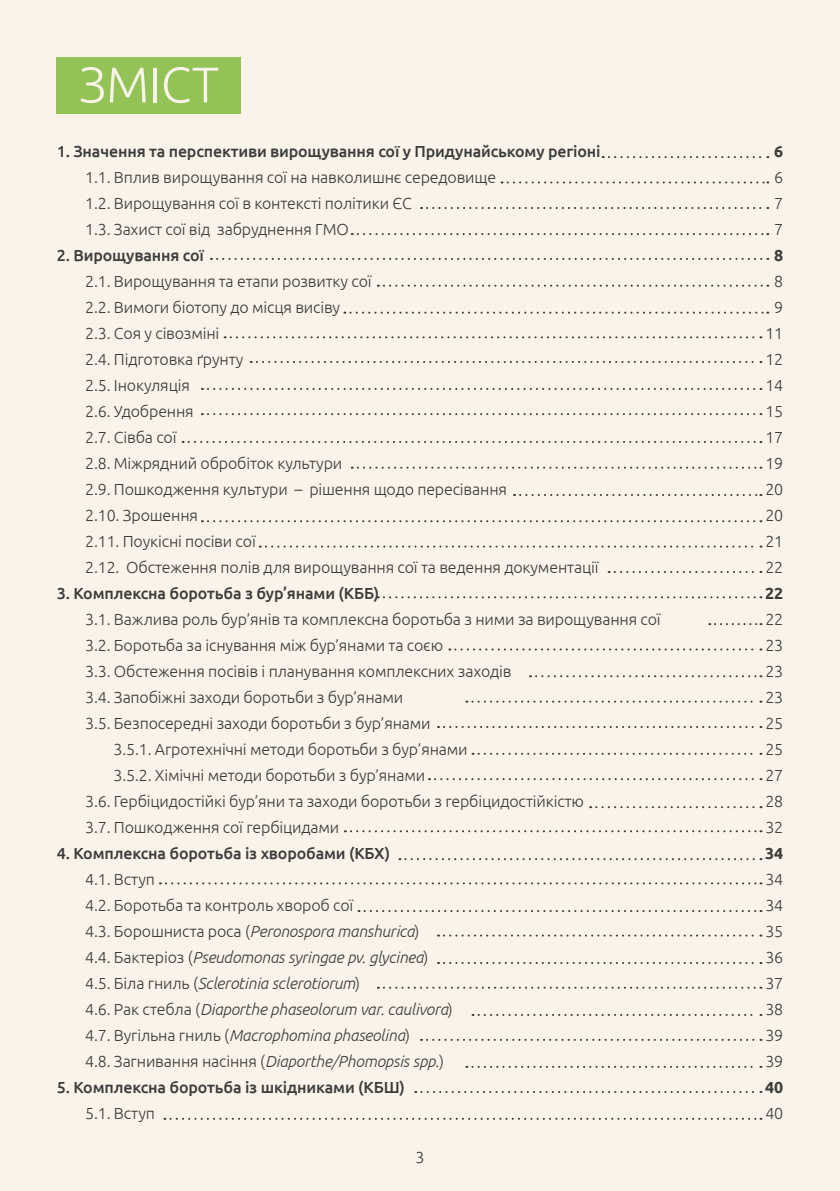
<style>
.page{position:relative;width:840px;height:1191px;background:#fff}
.page>*{position:absolute;margin:0;border:0;box-sizing:border-box;transform-origin:0 0}
.t1{font:300 50px "Ubuntu";letter-spacing:-.01em;color:#f9f3e9}
.t2{font:300 16px/26px "Ubuntu";letter-spacing:-.01em;color:#3c3c3b;text-align:justify}
.t3{font:italic 300 16px/26px "Ubuntu";letter-spacing:-.01em;color:#3c3c3b}
.t4{font:500 16px "Ubuntu";letter-spacing:-.01em;color:#3c3c3b}
.t5{font:700 16px "Ubuntu";color:#3c3c3b}
.s1{font-style:normal}
</style>
<div class="page">
<div style="left:0;top:0;width:839px;height:1191px;background:#f9f3e9"></div>
<div style="left:57px;top:57px;width:184px;height:56px;background:#93c356"></div>
<svg style="left:602px;top:156px;width:165px;height:2px"></svg>
<svg style="left:501px;top:181px;width:266px;height:2px"></svg>
<svg style="left:421px;top:207px;width:346px;height:2px"></svg>
<svg style="left:351px;top:233px;width:416px;height:2px"></svg>
<svg style="left:211px;top:258px;width:556px;height:2px"></svg>
<svg style="left:377px;top:285px;width:390px;height:2px"></svg>
<svg style="left:344px;top:312px;width:423px;height:2px"></svg>
<svg style="left:224px;top:336px;width:537px;height:2px"></svg>
<svg style="left:250px;top:361px;width:511px;height:2px"></svg>
<svg style="left:202px;top:388px;width:559px;height:2px"></svg>
<svg style="left:202px;top:413px;width:559px;height:2px"></svg>
<svg style="left:182px;top:441px;width:579px;height:2px"></svg>
<svg style="left:351px;top:467px;width:410px;height:2px"></svg>
<svg style="left:514px;top:494px;width:247px;height:2px"></svg>
<svg style="left:202px;top:520px;width:559px;height:2px"></svg>
<svg style="left:260px;top:545px;width:501px;height:2px"></svg>
<svg style="left:608px;top:571px;width:153px;height:2px"></svg>
<svg style="left:377px;top:596px;width:384px;height:2px"></svg>
<svg style="left:709px;top:623px;width:52px;height:2px"></svg>
<svg style="left:449px;top:648px;width:312px;height:2px"></svg>
<svg style="left:529px;top:675px;width:232px;height:2px"></svg>
<svg style="left:466px;top:700px;width:295px;height:2px"></svg>
<svg style="left:438px;top:726px;width:323px;height:2px"></svg>
<svg style="left:472px;top:753px;width:289px;height:2px"></svg>
<svg style="left:428px;top:778px;width:333px;height:2px"></svg>
<svg style="left:596px;top:806px;width:165px;height:2px"></svg>
<svg style="left:345px;top:830px;width:416px;height:2px"></svg>
<svg style="left:399px;top:858px;width:362px;height:2px"></svg>
<svg style="left:160px;top:882px;width:601px;height:2px"></svg>
<svg style="left:358px;top:910px;width:403px;height:2px"></svg>
<svg style="left:438px;top:934px;width:323px;height:2px"></svg>
<svg style="left:438px;top:962px;width:323px;height:2px"></svg>
<svg style="left:377px;top:986px;width:384px;height:2px"></svg>
<svg style="left:472px;top:1014px;width:289px;height:2px"></svg>
<svg style="left:421px;top:1038px;width:340px;height:2px"></svg>
<svg style="left:466px;top:1065px;width:295px;height:2px"></svg>
<svg style="left:415px;top:1091px;width:346px;height:2px"></svg>
<svg style="left:164px;top:1117px;width:597px;height:2px"></svg>
<h1 class="t1" style="left:79px;top:54px;width:142px">ЗМІСТ</h1>
<p class="t4" style="left:57px;top:141px;width:545px">1. Значення та перспективи вирощування сої у Придунайському регіоні</p>
<p class="t2" style="left:85px;top:164px;width:412px;text-align:left">1.1. Вплив вирощування сої на навколишнє середовище<br>1.2. Вирощування сої в контексті політики ЄС<br>1.3. Захист сої від забруднення ГМО</p>
<p class="t4" style="left:57px;top:245px;width:149px">2. Вирощування сої</p>
<p class="t2" style="left:85px;top:268px;width:514px;text-align:left">2.1. Вирощування та етапи розвитку сої<br>2.2. Вимоги біотопу до місця висіву<br>2.3. Соя у сівозміні<br>2.4. Підготовка ґрунту<br>2.5. Інокуляція<br>2.6. Удобрення<br>2.7. Сівба сої<br>2.8. Міжрядний обробіток культури<br>2.9. Пошкодження культури – рішення щодо пересівання<br>2.10. Зрошення<br>2.11. Поукісні посіви сої<br>2.12. Обстеження полів для вирощування сої та ведення документації</p>
<p class="t4" style="left:57px;top:583px;width:324px">3. Комплексна боротьба з бур’янами (КББ)</p>
<p class="t2" style="left:85px;top:606px;width:576px">3.1. Важлива роль бур’янів та комплексна боротьба з ними за вирощування сої</p>
<p class="t2" style="left:85px;top:632px;width:359px">3.2. Боротьба за існування між бур’янами та соєю</p>
<p class="t2" style="left:85px;top:658px;width:427px">3.3. Обстеження посівів і планування комплексних заходів</p>
<p class="t2" style="left:85px;top:684px;width:319px">3.4. Запобіжні заходи боротьби з бур’янами</p>
<p class="t2" style="left:85px;top:710px;width:347px">3.5. Безпосередні заходи боротьби з бур’янами</p>
<p class="t2" style="left:113px;top:736px;width:355px">3.5.1. Агротехнічні методи боротьби з бур’янами</p>
<p class="t2" style="left:113px;top:762px;width:313px">3.5.2. Хімічні методи боротьби з бур’янами</p>
<p class="t2" style="left:85px;top:788px;width:500px">3.6. Гербіцидостійкі бур’яни та заходи боротьби з гербіцидостійкістю</p>
<p class="t2" style="left:85px;top:814px;width:255px">3.7. Пошкодження сої гербіцидами</p>
<p class="t4" style="left:57px;top:843px;width:334px">4. Комплексна боротьба із хворобами (КБХ)</p>
<p class="t3" style="left:85px;top:866px;width:369px"><span class="s1">4.1. Вступ<br>4.2. Боротьба та контроль хвороб сої<br>4.3. Борошниста роса (</span>Peronospora manshurica<span class="s1">)<br>4.4. Бактеріоз (</span>Pseudomonas syringae pv. glycinea<span class="s1">)<br>4.5. Біла гниль (</span>Sclerotinia sclerotiorum<span class="s1">)<br>4.6. Рак стебла (</span>Diaporthe phaseolorum var. caulivora<span class="s1">)<br>4.7. Вугільна гниль (</span>Macrophomina phaseolina<span class="s1">)<br>4.8. Загнивання насіння (</span>Diaporthe/Phomopsis spp.<span class="s1">)</span></p>
<p class="t4" style="left:57px;top:1077px;width:349px">5. Комплексна боротьба із шкідниками (КБШ)</p>
<p class="t2" style="left:85px;top:1100px;width:71px">5.1. Вступ</p>
<p class="t2" style="left:415px;top:1143px;width:11px">3</p>
<p class="t5" style="left:773px;top:142px;width:11px">6</p>
<p class="t2" style="left:773px;top:164px;width:11px">6<br>7<br>7</p>
<p class="t5" style="left:773px;top:246px;width:11px">8</p>
<p class="t2" style="left:764px;top:268px;width:19px;text-align:center">8<br>9<br>11<br>12<br>14<br>15<br>17<br>19<br>20<br>20<br>21<br>22</p>
<p class="t5" style="left:764px;top:584px;width:20px">22</p>
<p class="t2" style="left:764px;top:606px;width:19px">22<br>23<br>23<br>23<br>25<br>25<br>27<br>28<br>32</p>
<p class="t5" style="left:764px;top:844px;width:20px">34</p>
<p class="t2" style="left:764px;top:866px;width:19px">34<br>34<br>35<br>36<br>37<br>38<br>39<br>39</p>
<p class="t5" style="left:764px;top:1078px;width:20px">40</p>
<p class="t2" style="left:764px;top:1100px;width:19px">40</p>
</div>
